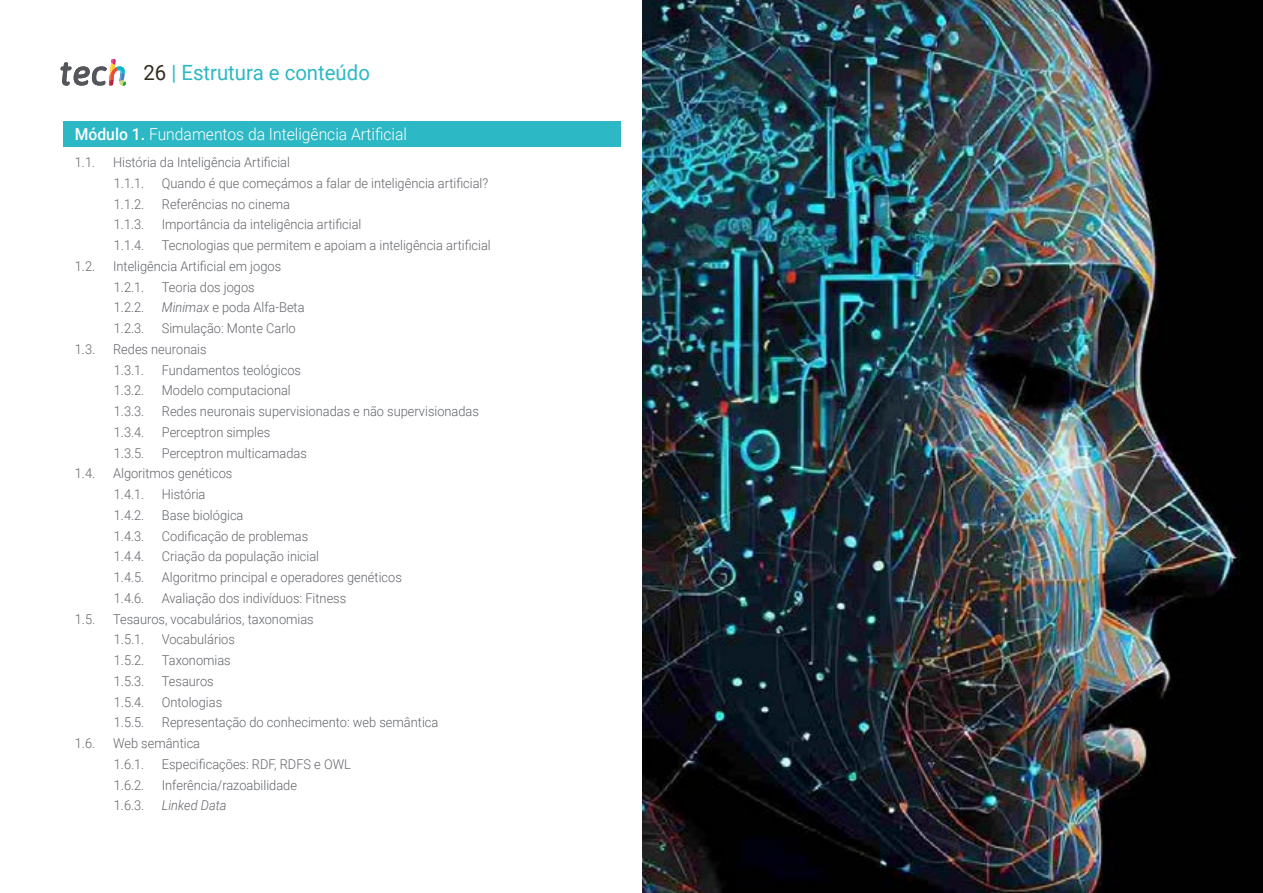
<style>
.page{position:relative;width:1263px;height:893px;background:#fff}
.page>*{position:absolute;margin:0;border:0;box-sizing:border-box;transform-origin:0 0}
.t1{font:21px "Roboto";color:#2db8c5}
.t2{font:300 16.5px "Roboto";color:#fff;scale:.95 1}
.t3{font:300 13.5px/20.7px "Roboto";color:#61646a;scale:.95 1}
.t4{font:italic 300 13.5px "Roboto";color:#61646a;scale:.95 1}
.s1{color:#312e20}
.s2{font-weight:500}
.s3{font-style:italic}
</style>
<div class="page">
<img style="left:642px;top:0;width:621px;height:893px">
<div style="left:64px;top:121px;width:557px;height:25px;background:#2db8c5"></div>
<svg style="left:61px;top:59px;width:65px;height:27px"></svg>
<h1 class="t1" style="left:144px;top:57px;width:228px"><span class="s1">26</span> | Estrutura e conteúdo</h1>
<p class="t2" style="left:75px;top:123px;width:351px"><span class="s2">Módulo 1.</span> Fundamentos da Inteligência Artificial</p>
<p class="t3" style="left:75px;top:151px;width:23px">1.1.</p>
<p class="t3" style="left:113px;top:151px;width:188px">História da Inteligência Artificial<br>1.1.1.</p>
<p class="t3" style="left:162px;top:172px;width:345px">Quando é que começámos a falar de inteligência artificial?</p>
<p class="t3" style="left:114px;top:193px;width:34px">1.1.2.</p>
<p class="t3" style="left:162px;top:193px;width:136px">Referências no cinema</p>
<p class="t3" style="left:114px;top:214px;width:34px">1.1.3.</p>
<p class="t3" style="left:162px;top:214px;width:212px">Importância da inteligência artificial</p>
<p class="t3" style="left:114px;top:234px;width:34px">1.1.4.</p>
<p class="t3" style="left:162px;top:234px;width:348px">Tecnologias que permitem e apoiam a inteligência artificial</p>
<p class="t3" style="left:75px;top:255px;width:23px">1.2.</p>
<p class="t3" style="left:113px;top:255px;width:178px">Inteligência Artificial em jogos<br>1.2.1.</p>
<p class="t3" style="left:162px;top:276px;width:99px">Teoria dos jogos</p>
<p class="t3" style="left:114px;top:297px;width:34px">1.2.2.</p>
<p class="t3" style="left:162px;top:297px;width:152px"><span class="s3">Minimax</span> e poda Alfa-Beta</p>
<p class="t3" style="left:114px;top:317px;width:34px">1.2.3.</p>
<p class="t3" style="left:162px;top:317px;width:142px">Simulação: Monte Carlo</p>
<p class="t3" style="left:75px;top:338px;width:23px">1.3.</p>
<p class="t3" style="left:113px;top:338px;width:100px">Redes neuronais<br>1.3.1.</p>
<p class="t3" style="left:162px;top:359px;width:148px">Fundamentos teológicos</p>
<p class="t3" style="left:114px;top:380px;width:34px">1.3.2.</p>
<p class="t3" style="left:162px;top:380px;width:137px">Modelo computacional</p>
<p class="t3" style="left:114px;top:400px;width:34px">1.3.3.</p>
<p class="t3" style="left:162px;top:400px;width:335px">Redes neuronais supervisionadas e não supervisionadas</p>
<p class="t3" style="left:114px;top:421px;width:34px">1.3.4.</p>
<p class="t3" style="left:162px;top:421px;width:116px">Perceptron simples</p>
<p class="t3" style="left:114px;top:442px;width:34px">1.3.5.</p>
<p class="t3" style="left:162px;top:442px;width:154px">Perceptron multicamadas</p>
<p class="t3" style="left:75px;top:463px;width:23px">1.4.</p>
<p class="t3" style="left:113px;top:463px;width:127px">Algoritmos genéticos<br>1.4.1.</p>
<p class="t3" style="left:162px;top:483px;width:47px">História</p>
<p class="t3" style="left:114px;top:504px;width:34px">1.4.2.</p>
<p class="t3" style="left:162px;top:504px;width:87px">Base biológica</p>
<p class="t3" style="left:114px;top:525px;width:34px">1.4.3.</p>
<p class="t3" style="left:162px;top:525px;width:156px">Codificação de problemas</p>
<p class="t3" style="left:114px;top:546px;width:34px">1.4.4.</p>
<p class="t3" style="left:162px;top:546px;width:167px">Criação da população inicial</p>
<p class="t3" style="left:114px;top:566px;width:34px">1.4.5.</p>
<p class="t3" style="left:162px;top:566px;width:254px">Algoritmo principal e operadores genéticos</p>
<p class="t3" style="left:114px;top:587px;width:34px">1.4.6.</p>
<p class="t3" style="left:162px;top:587px;width:196px">Avaliação dos indivíduos: Fitness</p>
<p class="t3" style="left:75px;top:608px;width:23px">1.5.</p>
<p class="t3" style="left:113px;top:608px;width:213px">Tesauros, vocabulários, taxonomias<br>1.5.1.</p>
<p class="t3" style="left:162px;top:629px;width:78px">Vocabulários</p>
<p class="t3" style="left:114px;top:649px;width:34px">1.5.2.</p>
<p class="t3" style="left:162px;top:649px;width:74px">Taxonomias</p>
<p class="t3" style="left:114px;top:670px;width:34px">1.5.3.</p>
<p class="t3" style="left:162px;top:670px;width:56px">Tesauros</p>
<p class="t3" style="left:114px;top:691px;width:34px">1.5.4.</p>
<p class="t3" style="left:162px;top:691px;width:65px">Ontologias</p>
<p class="t3" style="left:114px;top:712px;width:34px">1.5.5.</p>
<p class="t3" style="left:162px;top:712px;width:293px">Representação do conhecimento: web semântica</p>
<p class="t3" style="left:75px;top:732px;width:23px">1.6.</p>
<p class="t3" style="left:113px;top:732px;width:93px">Web semântica<br>1.6.1.</p>
<p class="t3" style="left:162px;top:753px;width:201px">Especificações: RDF, RDFS e OWL</p>
<p class="t3" style="left:114px;top:774px;width:34px">1.6.2.</p>
<p class="t3" style="left:162px;top:774px;width:144px">Inferência/razoabilidade</p>
<p class="t3" style="left:114px;top:795px;width:34px">1.6.3.</p>
<p class="t4" style="left:162px;top:796px;width:70px">Linked Data</p>
</div>
